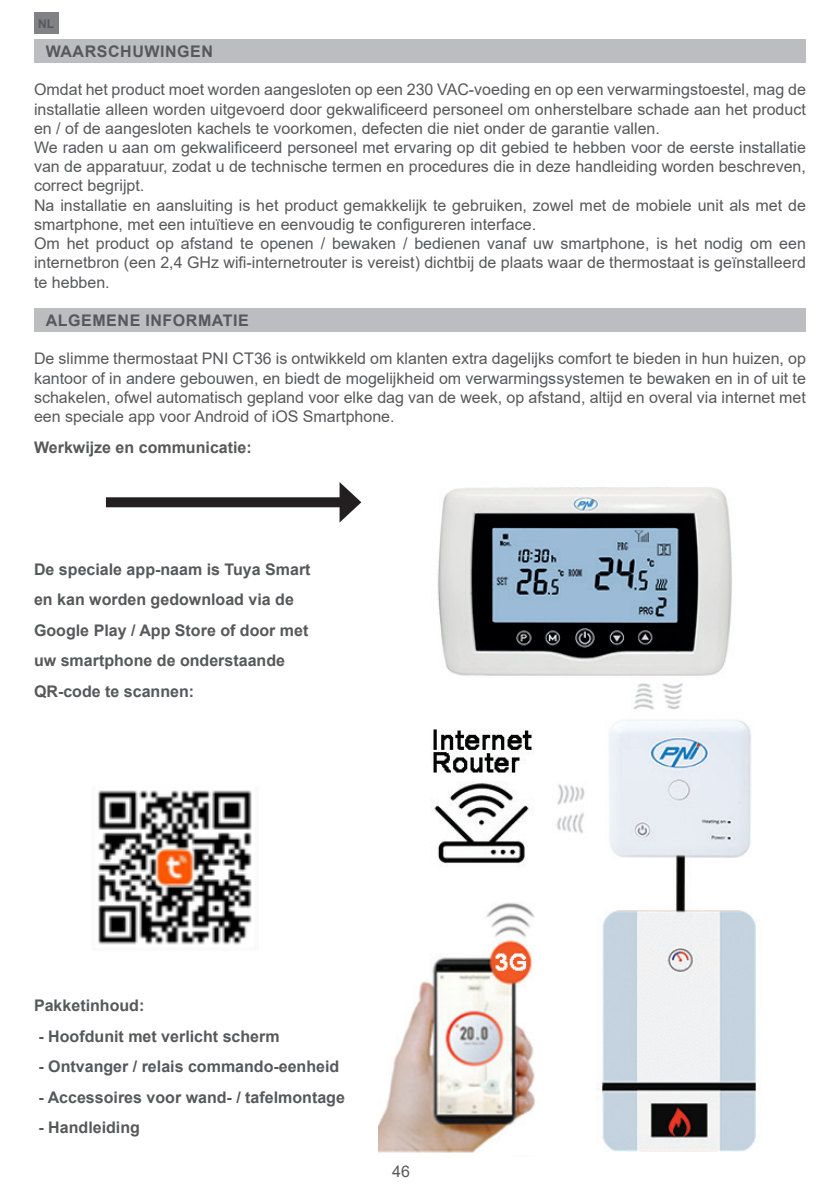
<style>
.page{position:relative;width:840px;height:1191px;background:#fff}
.page>*{position:absolute;margin:0;border:0;box-sizing:border-box;transform-origin:0 0}
.t1{font:16px/19.2px "Arial";color:#57585a;text-align:justify}
.Bold{font:700 16px "Arial";color:#57585a}
.UPPERCASE_TITLE{font:700 16px "Arial";letter-spacing:.035em;color:#57585a}
.t2{font:700 12px "Arial";color:#57585a}
</style>
<div class="page">
<div style="left:34px;top:12px;width:24px;height:22px;background:#808285"></div>
<div style="left:34px;top:40px;width:771px;height:23px;background:#bcbdc0"></div>
<div style="left:34px;top:308px;width:771px;height:24px;background:#bcbdc0"></div>
<img style="left:378px;top:487px;width:381px;height:666px">
<img style="left:98px;top:790px;width:154px;height:155px">
<div style="left:106px;top:497px;width:242px;height:10px;background:#231f20"></div>
<svg style="left:339px;top:482px;width:22px;height:40px"></svg>
<p class="t2" style="left:38px;top:15px;width:17px">NL</p>
<p class="UPPERCASE_TITLE" style="left:46px;top:40px;width:169px">WAARSCHUWINGEN</p>
<p class="t1" style="left:34px;top:80px;width:773px">Omdat het product moet worden aangesloten op een 230 VAC-voeding en op een verwarmingstoestel, mag de installatie alleen worden uitgevoerd door gekwalificeerd personeel om onherstelbare schade aan het product en / of de aangesloten kachels te voorkomen, defecten die niet onder de garantie vallen.</p>
<p class="t1" style="left:34px;top:138px;width:773px">We raden u aan om gekwalificeerd personeel met ervaring op dit gebied te hebben voor de eerste installatie van de apparatuur, zodat u de technische termen en procedures die in deze handleiding worden beschreven, correct begrijpt.</p>
<p class="t1" style="left:34px;top:195px;width:773px">Na installatie en aansluiting is het product gemakkelijk te gebruiken, zowel met de mobiele unit als met de smartphone, met een intuïtieve en eenvoudig te configureren interface.</p>
<p class="t1" style="left:34px;top:234px;width:773px">Om het product op afstand te openen / bewaken / bedienen vanaf uw smartphone, is het nodig om een internetbron (een 2,4 GHz wifi-internetrouter is vereist) dichtbij de plaats waar de thermostaat is geïnstalleerd te hebben.</p>
<p class="UPPERCASE_TITLE" style="left:46px;top:309px;width:205px">ALGEMENE INFORMATIE</p>
<p class="t1" style="left:34px;top:349px;width:773px">De slimme thermostaat PNI CT36 is ontwikkeld om klanten extra dagelijks comfort te bieden in hun huizen, op kantoor of in andere gebouwen, en biedt de mogelijkheid om verwarmingssystemen te bewaken en in of uit te schakelen, ofwel automatisch gepland voor elke dag van de week, op afstand, altijd en overal via internet met een speciale app voor Android of iOS Smartphone.</p>
<p class="Bold" style="left:34px;top:435px;width:219px">Werkwijze en communicatie:</p>
<p class="Bold" style="left:34px;top:558px;width:278px">De speciale app-naam is Tuya Smart</p>
<p class="Bold" style="left:34px;top:588px;width:261px">en kan worden gedownload via de</p>
<p class="Bold" style="left:34px;top:619px;width:276px">Google Play / App Store of door met</p>
<p class="Bold" style="left:34px;top:649px;width:252px">uw smartphone de onderstaande</p>
<p class="Bold" style="left:34px;top:680px;width:162px">QR-code te scannen:</p>
<p class="Bold" style="left:34px;top:994px;width:112px">Pakketinhoud:</p>
<p class="Bold" style="left:38px;top:1024px;width:242px">- Hoofdunit met verlicht scherm</p>
<p class="Bold" style="left:38px;top:1055px;width:302px">- Ontvanger / relais commando-eenheid</p>
<p class="Bold" style="left:38px;top:1086px;width:308px">- Accessoires voor wand- / tafelmontage</p>
<p class="Bold" style="left:38px;top:1116px;width:103px">- Handleiding</p>
<p class="t1" style="left:392px;top:1161px;width:19px">46</p>
</div>
